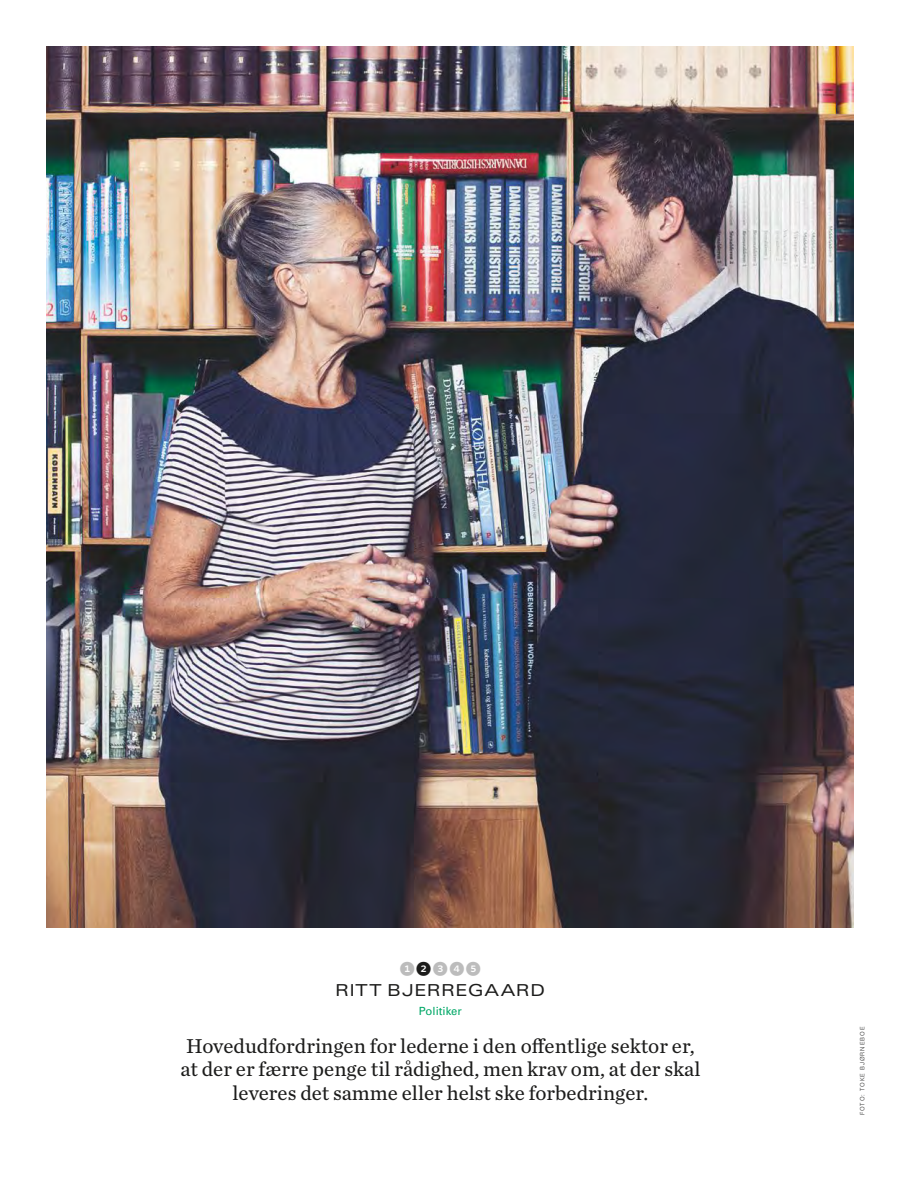
<style>
.page{position:relative;width:918px;height:1188px;background:#fff}
.page>*{position:absolute;margin:0;border:0;box-sizing:border-box;transform-origin:0 0}
.t1{font:21px/23.2px "Chronicle Text G2";color:#1c1c1b;text-align:center}
.t2{font:expanded 16.5px "Univers";letter-spacing:.05em;color:#1c1c1b}
.t3{font:15px "Whitney Index Black Round Bd";letter-spacing:.1em;color:#bcbcbc}
.t4{font:11.25px "Univers";color:#00a867}
.t5{font:300 6px "Univers";color:#1c1c1b}
.s1{color:#1c1c1b}
</style>
<div class="page">
<img style="left:47px;top:47px;width:806px;height:881px">
<p class="t3" style="left:400px;top:961px;width:83px">1<span class="s1">2</span>345</p>
<p class="t2" style="left:336px;top:981px;width:211px">R ITT BJE RREGAARD</p>
<p class="t4" style="left:419px;top:1004px;width:45px">politiker</p>
<p class="t1" style="left:180px;top:1033px;width:522px">Hovedudfordringen for lederne i den offentlige sektor er, at der er færre penge til rådighed, men krav om, at der skal leveres det samme eller helst ske forbedringer.</p>
<p class="t5" style="left:859px;top:1115px;width:89px;rotate:-90deg">foto: toke bjørneboe</p>
</div>
